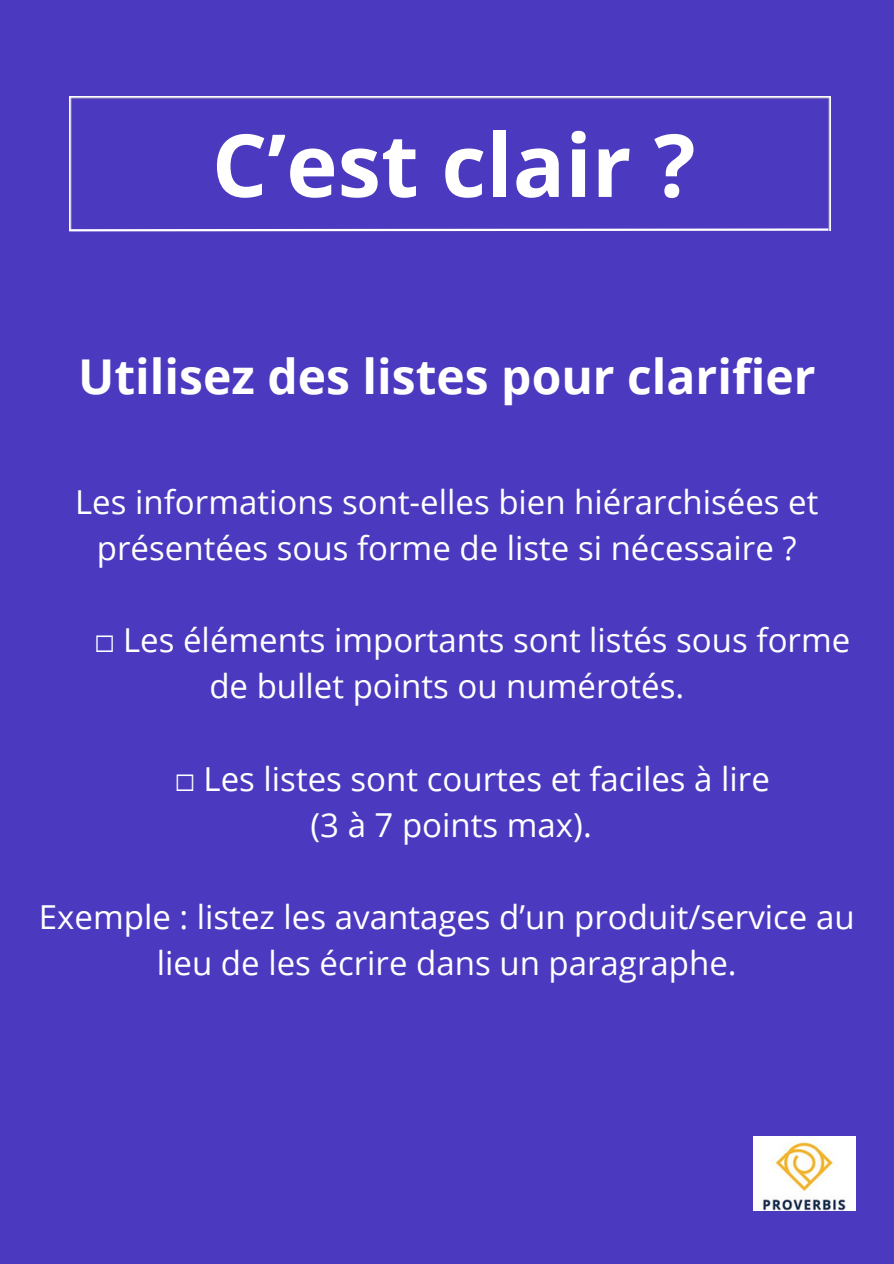
<style>
.page{position:relative;width:894px;height:1264px;background:#fff}
.page>*{position:absolute;margin:0;border:0;box-sizing:border-box;transform-origin:0 0}
.t1{font:700 87px "Open Sans";color:#fff}
.t2{font:700 48px "Open Sans";color:#fff}
.t3{font:33px/46.2px "Open Sans";color:#fff;text-align:center}
.s1{font-family:"Free Mono"}
</style>
<div class="page">
<div style="left:0;top:0;width:893px;height:1263px;background:#4b39bf"></div>
<img style="left:69px;top:96px;width:761px;height:131px">
<svg style="left:69px;top:227px;width:761px;height:5px"></svg>
<img style="left:753px;top:1136px;width:102px;height:74px">
<h1 class="t1" style="left:212px;top:104px;width:485px">C’est clair ?</h1>
<h2 class="t2" style="left:78px;top:343px;width:738px">Utilisez des listes pour clarifier</h2>
<p class="t3" style="left:75px;top:478px;width:744px">Les informations sont-elles bien hiérarchisées et présentées sous forme de liste si nécessaire ?</p>
<p class="t3" style="left:209px;top:616px;width:642px;text-align:left;text-indent:-115px"><span class="s1">☐</span> Les éléments importants sont listés sous forme de bullet points ou numérotés.</p>
<p class="t3" style="left:175px;top:754px;width:596px"><span class="s1">☐</span> Les listes sont courtes et faciles à lire</p>
<p class="t3" style="left:310px;top:800px;width:283px">(3 à 7 points max).</p>
<p class="t3" style="left:39px;top:893px;width:817px">Exemple : listez les avantages d’un produit/service au lieu de les écrire dans un paragraphe.</p>
</div>
